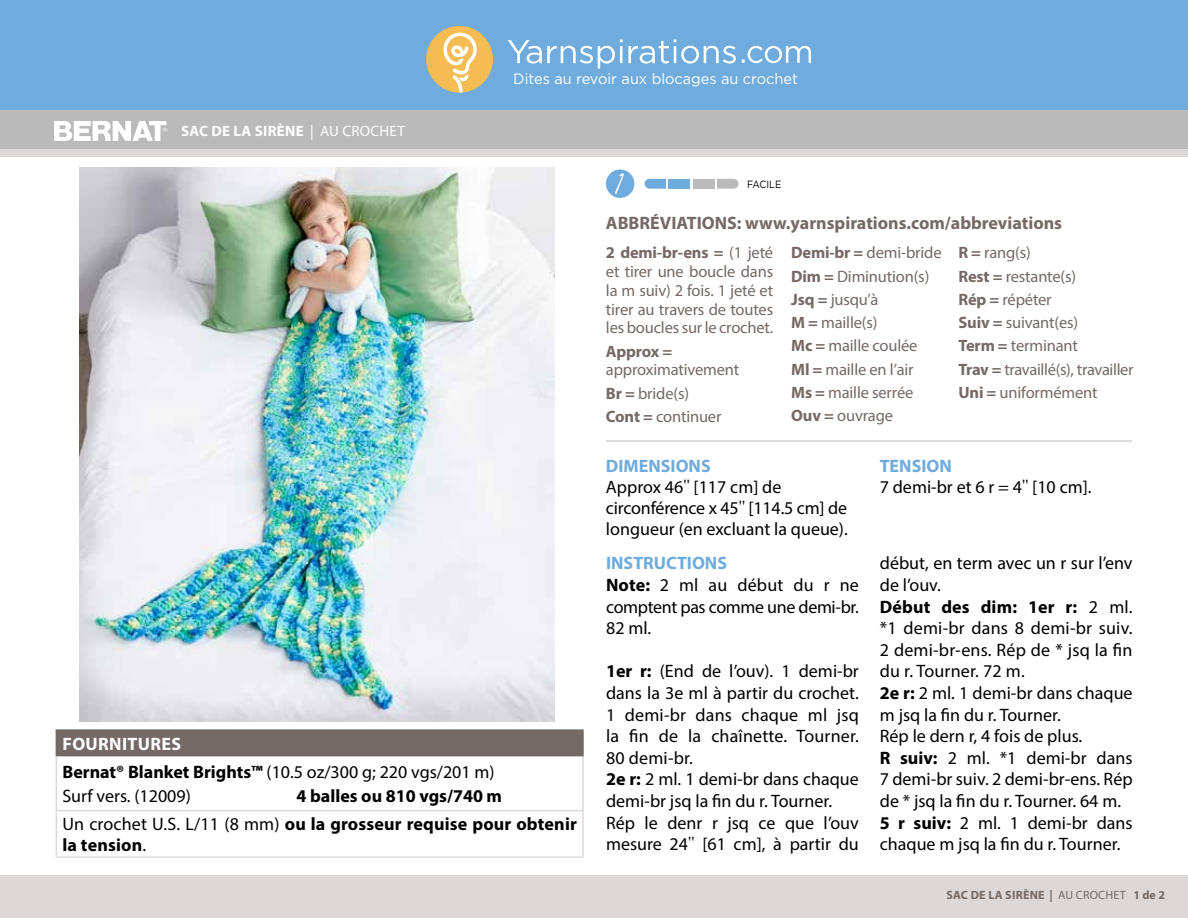
<style>
.page{position:relative;width:1188px;height:918px;background:#fff}
.page>*{position:absolute;margin:0;border:0;box-sizing:border-box;transform-origin:0 0}
.t1{font:18px/21.6px "Myriad Pro";color:#000}
.t2{font:700 18px/28.2px "Myriad Pro";letter-spacing:.01em;color:#000}
.t3{font:18px/21.6px "Myriad Pro";letter-spacing:-.02em;color:#000}
.t4{font:700 18px "Myriad Pro";color:#756966}
.t5{font:16.5px/23.2px "Myriad Pro";letter-spacing:-.01em;color:#756966}
.t6{font:700 16.5px "Myriad Pro";letter-spacing:-.015em;color:#756966}
.t7{font:15px "Gotham";color:#fff}
.t8{font:700 15px "Myriad Pro";letter-spacing:.02em;color:#fff}
.t9{font:700 12px "Myriad Pro";letter-spacing:.02em;color:#756966}
.t10{font:10.5px "Gotham";color:#000;scale:.9 1}
.s1{font-weight:400}
.s2{font-weight:700}
.s3{font-weight:700;color:#6fabdd}
.s4{font-family:"Souvenir";font-weight:300}
.s5{font-weight:700;color:#fff}
</style>
<div class="page">
<div style="left:0;top:149px;width:1188px;height:769px;background:#ddd8d7"></div>
<div style="left:0;top:0;width:1188px;height:116px;background:#6fabdd"></div>
<div style="left:426px;top:26px;width:67px;height:67px;background:#f5bc53;border-radius:50%"></div>
<svg style="left:443px;top:33px;width:34px;height:60px"></svg>
<div style="left:0;top:158px;width:1188px;height:717px;background:#fff"></div>
<div style="left:0;top:111px;width:1188px;height:38px;background:#bbbaba"></div>
<svg style="left:508px;top:39px;width:228px;height:30px"></svg>
<svg style="left:742px;top:46px;width:69px;height:17px"></svg>
<svg style="left:54px;top:121px;width:113px;height:20px"></svg>
<div style="left:56px;top:730px;width:527px;height:26px;background:#756966"></div>
<hr style="left:582px;top:731px;width:2px;height:24px;background:#756966">
<hr style="left:56px;top:729px;width:528px;height:2px;background:#756966">
<hr style="left:56px;top:756px;width:1px;height:54px;background:#ddd8d7">
<hr style="left:582px;top:756px;width:2px;height:54px;background:#ddd8d7">
<hr style="left:56px;top:755px;width:528px;height:1px;background:#756966">
<hr style="left:56px;top:811px;width:1px;height:45px;background:#ddd8d7">
<hr style="left:582px;top:811px;width:2px;height:45px;background:#ddd8d7">
<hr style="left:56px;top:810px;width:528px;height:1px;background:#ddd8d7">
<hr style="left:56px;top:856px;width:528px;height:2px;background:#ddd8d7">
<svg style="left:645px;top:179px;width:21px;height:10px"></svg>
<div style="left:668px;top:179px;width:22px;height:10px;background:#6fabdd"></div>
<div style="left:693px;top:179px;width:22px;height:10px;background:#bbbaba"></div>
<svg style="left:717px;top:179px;width:22px;height:10px"></svg>
<img style="left:80px;top:168px;width:475px;height:553px">
<div style="left:606px;top:169px;width:28px;height:29px;background:#6fabdd;border-radius:50%"></div>
<svg style="left:615px;top:173px;width:9px;height:21px"></svg>
<hr style="left:606px;top:441px;width:526px;height:1px;background:#bbbaba">
<p class="t8" style="left:181px;top:121px;width:225px">SAC DE LA SIRÈNE <span class="s1">| AU CROCHET</span></p>
<p class="t7" style="left:513px;top:71px;width:286px">Dites au revoir aux blocages au crochet</p>
<p class="t10" style="left:747px;top:178px;width:40px">FACILE</p>
<p class="t4" style="left:606px;top:211px;width:458px">ABBRÉVIATIONS: www.yarnspirations.com/abbreviations</p>
<p class="t5" style="left:958px;top:241px;width:177px"><span class="s2">R =</span> rang(s)<br><span class="s2">Rest =</span> restante(s)<br><span class="s2">Rép =</span> répéter<br><span class="s2">Suiv =</span> suivant(es)<br><span class="s2">Term =</span> terminant<br><span class="s2">Trav =</span> travaillé(s), travailler<br><span class="s2">Uni =</span> uniformément</p>
<p class="t5" style="left:791px;top:241px;width:152px"><span class="s2">Demi-br =</span> demi-bride<br><span class="s2">Dim =</span> Diminution(s)<br><span class="s2">Jsq =</span> jusqu’à<br><span class="s2">M =</span> maille(s)<br><span class="s2">Mc =</span> maille coulée<br><span class="s2">Ml =</span> maille en l’air<br><span class="s2">Ms =</span> maille serrée<br><span class="s2">Ouv =</span> ouvrage</p>
<p class="t5" style="left:606px;top:243px;width:169px;line-height:18.8px;text-align:justify"><span class="s2">2 demi-br-ens =</span> (1 jeté et tirer une boucle dans la m suiv) 2 fois. 1 jeté et tirer au travers de toutes les boucles sur le crochet.</p>
<p class="t6" style="left:606px;top:340px;width:68px">Approx =</p>
<p class="t5" style="left:606px;top:358px;width:135px">approximativement<br><span class="s2">Br =</span> bride(s)<br><span class="s2">Cont =</span> continuer</p>
<p class="t1" style="left:606px;top:455px;width:243px;line-height:21px"><span class="s3">DIMENSIONS<br></span>Approx 46<span class="s4">"</span> [117 cm] de circonférence x 45<span class="s4">"</span> [114.5 cm] de longueur (en excluant la queue).</p>
<p class="t1" style="left:880px;top:455px;width:213px;line-height:21px"><span class="s3">TENSION<br></span>7 demi-br et 6 r = 4<span class="s4">"</span> [10 cm].</p>
<p class="t1" style="left:62px;top:729px;width:434px;line-height:28.2px"><span class="s5">FOURNITURES<br></span><span class="s2">Bernat® Blanket Brights™</span> (10.5 oz/300 g; 220 vgs/201 m)</p>
<p class="t1" style="left:62px;top:785px;width:130px">Surf vers. (12009)</p>
<p class="t2" style="left:62px;top:781px;width:516px;text-indent:234px">4 balles ou 810 vgs/740 m<br><span class="s1">Un crochet U.S. L/11 (8 mm)</span> ou la grosseur requise pour obtenir</p>
<p class="t2" style="left:62px;top:830px;width:85px">la tension<span class="s1">.</span></p>
<p class="t3" style="left:606px;top:552px;width:254px"><span class="s3">INSTRUCTIONS<br></span><span class="s2">Note:</span> 2 ml au début du r ne comptent pas comme une demi-br.<br>82 ml.</p>
<p class="t1" style="left:606px;top:660px;width:254px"><span class="s2">1er r:</span> (End de l’ouv). 1 demi-br dans la 3e ml à partir du crochet.<br>1 demi-br dans chaque ml jsq la fin de la chaînette. Tourner.<br>80 demi-br.<br><span class="s2">2e r:</span> 2 ml. 1 demi-br dans chaque demi-br jsq la fin du r. Tourner.<br>Rép le denr r jsq ce que l’ouv mesure 24<span class="s4">"</span> [61 cm], à partir du</p>
<p class="t1" style="left:880px;top:552px;width:254px">début, en term avec un r sur l’env de l’ouv.<br><span class="s2">Début des dim: 1er r:</span> 2 ml. *1 demi-br dans 8 demi-br suiv.<br>2 demi-br-ens. Rép de * jsq la fin du r. Tourner. 72 m.<br><span class="s2">2e r:</span> 2 ml. 1 demi-br dans chaque m jsq la fin du r. Tourner.<br>Rép le dern r, 4 fois de plus.<br><span class="s2">R suiv:</span> 2 ml. *1 demi-br dans<br>7 demi-br suiv. 2 demi-br-ens. Rép de * jsq la fin du r. Tourner. 64 m.<br><span class="s2">5 r suiv:</span> 2 ml. 1 demi-br dans chaque m jsq la fin du r. Tourner.</p>
<p class="t9" style="left:946px;top:887px;width:220px">SAC DE LA SIRÈNE | <span class="s1">AU CROCHET</span> 1 de 2</p>
</div>
